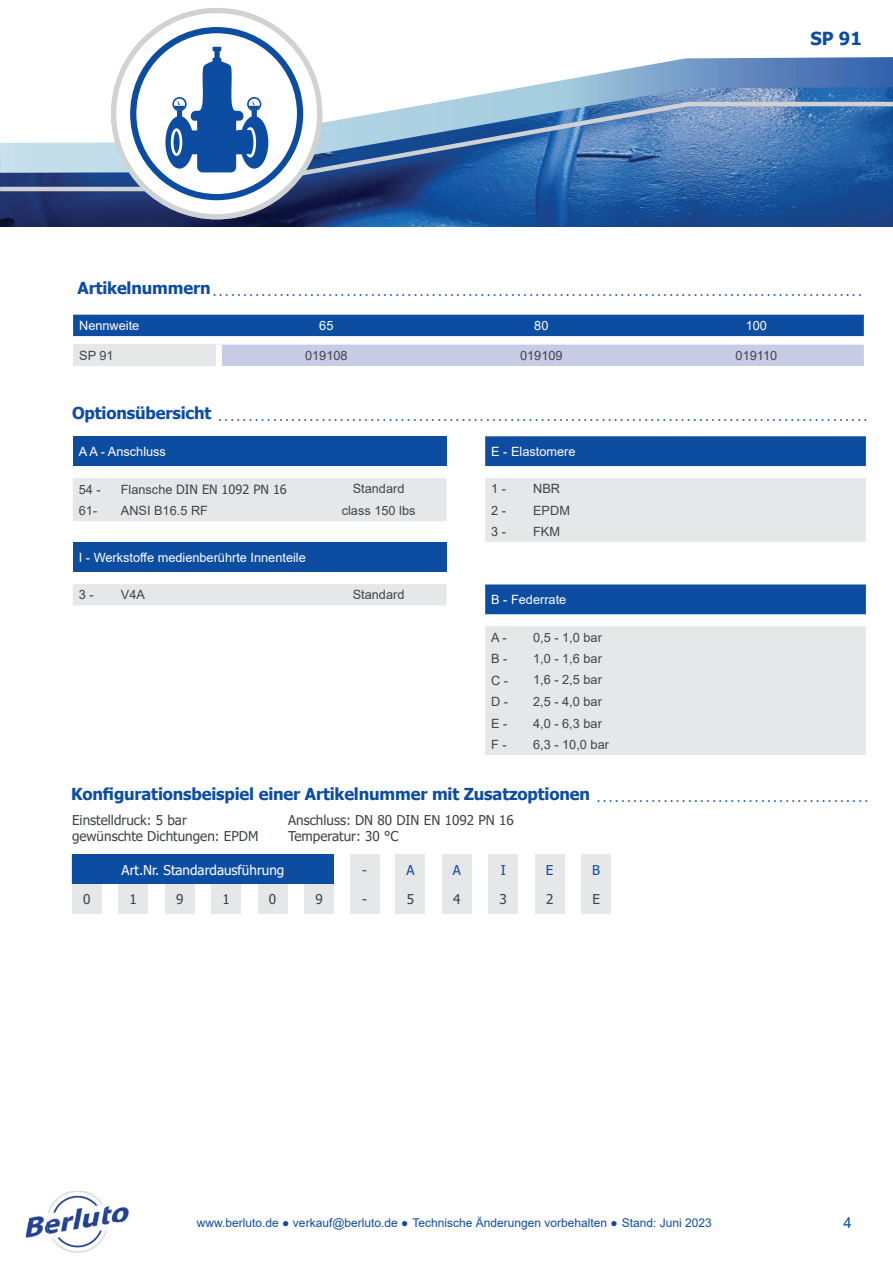
<style>
.page{position:relative;width:893px;height:1263px;background:#fff}
.page>*{position:absolute;margin:0;border:0;box-sizing:border-box;transform-origin:0 0}
.t1{font:700 18px "Tahoma";color:#0d4da1}
.t2{font:700 16.5px "Tahoma";letter-spacing:-.01em;color:#0d4da1}
.t3{font:15px "Arial";color:#0d4da1}
.t4{font:13.5px "Tahoma";color:#3e4448}
.t5{font:13.5px "Tahoma";color:#fff}
.t6{font:13.5px "Tahoma";color:#0d4da1}
.t7{font:12.75px "Arial";color:#3e4448}
.t8{font:12.75px "Arial";color:#fff}
.t9{font:12.75px "Tahoma";color:#3e4448}
.t10{font:12px "Arial";color:#0d4da1}
.t11{font:700 8.7px "Tahoma";color:#0d4da1}
.s1{font-family:"Arial"}
.s2{font-family:"Tahoma";font-weight:700}
</style>
<div class="page">
<img style="left:0;top:193px;width:893px;height:34px">
<svg style="left:135px;top:42px;width:758px;height:58px"></svg>
<svg style="left:0;top:100px;width:893px;height:93px;background:#4c79b0"></svg>
<img style="left:28px;top:1216px;width:17px;height:6px">
<img style="left:108px;top:1206px;width:21px;height:16px">
<img style="left:25px;top:1222px;width:96px;height:16px">
<img style="left:47px;top:1191px;width:61px;height:62px">
<div style="left:73px;top:315px;width:791px;height:21px;background:#0d4da1"></div>
<div style="left:73px;top:345px;width:146px;height:21px;background:#e6e7e9"></div>
<div style="left:222px;top:345px;width:642px;height:21px;background:#c7cbe6"></div>
<div style="left:216px;top:345px;width:6px;height:21px;background:#fff"></div>
<div style="left:73px;top:436px;width:373px;height:30px;background:#0d4da1"></div>
<svg style="left:73px;top:478px;width:373px;height:127px;fill:#e6e7e9"></svg>
<div style="left:73px;top:542px;width:373px;height:30px;background:#0d4da1"></div>
<div style="left:72px;top:854px;width:262px;height:30px;background:#0d4da1"></div>
<div style="left:396px;top:854px;width:29px;height:30px;background:#e6e7e9"></div>
<div style="left:442px;top:854px;width:30px;height:30px;background:#e6e7e9"></div>
<div style="left:488px;top:854px;width:30px;height:30px;background:#e6e7e9"></div>
<div style="left:535px;top:854px;width:30px;height:30px;background:#e6e7e9"></div>
<div style="left:581px;top:854px;width:30px;height:30px;background:#e6e7e9"></div>
<div style="left:350px;top:854px;width:30px;height:30px;background:#e6e7e9"></div>
<div style="left:396px;top:884px;width:29px;height:30px;background:#e6e7e9"></div>
<div style="left:442px;top:884px;width:30px;height:30px;background:#e6e7e9"></div>
<div style="left:488px;top:884px;width:30px;height:30px;background:#e6e7e9"></div>
<div style="left:535px;top:884px;width:30px;height:30px;background:#e6e7e9"></div>
<div style="left:581px;top:884px;width:30px;height:30px;background:#e6e7e9"></div>
<div style="left:350px;top:884px;width:30px;height:30px;background:#e6e7e9"></div>
<div style="left:72px;top:884px;width:30px;height:30px;background:#e6e7e9"></div>
<div style="left:118px;top:884px;width:30px;height:30px;background:#e6e7e9"></div>
<div style="left:165px;top:884px;width:30px;height:30px;background:#e6e7e9"></div>
<div style="left:211px;top:884px;width:30px;height:30px;background:#e6e7e9"></div>
<div style="left:258px;top:884px;width:30px;height:30px;background:#e6e7e9"></div>
<div style="left:304px;top:884px;width:30px;height:30px;background:#e6e7e9"></div>
<svg style="left:114px;top:10px;width:206px;height:208px"></svg>
<div style="left:130px;top:27px;width:173px;height:173px;border:6px solid #0d4da1;border-radius:50%"></div>
<svg style="left:0;top:47px;width:374px;height:125px"></svg>
<div style="left:172px;top:130px;width:9px;height:25px;background:#0d4da1;border-radius:50%"></div>
<div style="left:171px;top:128px;width:11px;height:28px;border:3px solid #fff;border-radius:50%"></div>
<div style="left:246px;top:129px;width:9px;height:27px;background:#0d4da1;border-radius:50%"></div>
<div style="left:245px;top:127px;width:11px;height:31px;border:3px solid #fff;border-radius:50%"></div>
<div style="left:238px;top:130px;width:12px;height:24px;background:#0d4da1"></div>
<div style="left:485px;top:436px;width:381px;height:31px;background:#0d4da1"></div>
<svg style="left:485px;top:478px;width:381px;height:277px;background:#d0d8e3"></svg>
<svg style="left:485px;top:542px;width:381px;height:21px"></svg>
<h1 class="t1" style="left:810px;top:26px;width:53px">SP 91</h1>
<p class="t11" style="left:78px;top:290px;width:785px"><sup>Artikelnummern</sup> · · · · · · · · · · · · · · · · · · · · · · · · · · · · · · · · · · · · · · · · · · · · · · · · · · · · · · · · · · · · · · · · · · · · · · · · · · · · · · · · · · · · · · · · · · · · · · · · · · · · · · · · · · ·</p>
<h3 class="t8" style="left:79px;top:317px;width:62px">Nennweite</h3>
<h3 class="t8" style="left:319px;top:317px;width:16px">65</h3>
<h3 class="t8" style="left:534px;top:317px;width:16px">80</h3>
<h3 class="t8" style="left:746px;top:317px;width:23px">100</h3>
<h3 class="t7" style="left:79px;top:347px;width:36px">SP 91</h3>
<h3 class="t7" style="left:305px;top:347px;width:44px">019108</h3>
<h3 class="t7" style="left:520px;top:347px;width:44px">019109</h3>
<h3 class="t7" style="left:736px;top:347px;width:43px">019110</h3>
<p class="t11" style="left:72px;top:414px;width:796px"><sup>Optionsübersicht</sup> · · · · · · · · · · · · · · · · · · · · · · · · · · · · · · · · · · · · · · · · · · · · · · · · · · · · · · · · · · · · · · · · · · · · · · · · · · · · · · · · · · · · · · · · · · · · · · · · · · · · · · · · · · ·</p>
<h3 class="t8" style="left:79px;top:443px;width:89px">A A - Anschluss</h3>
<h3 class="t7" style="left:79px;top:480px;width:23px">54 -</h3>
<h3 class="t9" style="left:121px;top:481px;width:168px"><span class="s1">Flansche</span> DIN EN 1092 PN 16</h3>
<h3 class="t7" style="left:353px;top:480px;width:53px">Standard</h3>
<h3 class="t7" style="left:79px;top:502px;width:20px">61-</h3>
<h3 class="t7" style="left:121px;top:502px;width:89px">ANSI B16.5 RF</h3>
<h3 class="t7" style="left:342px;top:502px;width:75px">class 150 lbs</h3>
<h3 class="t8" style="left:79px;top:549px;width:228px">I - Werkstoffe medienberührte Innenteile</h3>
<h3 class="t7" style="left:79px;top:586px;width:16px">3 -</h3>
<h3 class="t7" style="left:121px;top:586px;width:26px">V4A</h3>
<h3 class="t7" style="left:353px;top:586px;width:53px">Standard</h3>
<h3 class="t8" style="left:491px;top:443px;width:86px">E - Elastomere</h3>
<h3 class="t7" style="left:491px;top:480px;width:16px">1 -</h3>
<h3 class="t7" style="left:533px;top:480px;width:28px">NBR</h3>
<h3 class="t7" style="left:491px;top:501px;width:16px">2 -</h3>
<h3 class="t7" style="left:533px;top:501px;width:38px">EPDM</h3>
<h3 class="t7" style="left:491px;top:523px;width:16px">3 -</h3>
<h3 class="t7" style="left:533px;top:523px;width:28px">FKM</h3>
<h3 class="t8" style="left:491px;top:591px;width:77px">B - Federrate</h3>
<h3 class="t7" style="left:491px;top:628px;width:17px">A -</h3>
<h3 class="t7" style="left:533px;top:628px;width:70px">0,5 - 1,0 bar</h3>
<h3 class="t7" style="left:491px;top:649px;width:18px">B -</h3>
<h3 class="t7" style="left:533px;top:649px;width:70px">1,0 - 1,6 bar</h3>
<h3 class="t7" style="left:491px;top:671px;width:18px">C -</h3>
<h3 class="t7" style="left:533px;top:671px;width:70px">1,6 - 2,5 bar</h3>
<h3 class="t7" style="left:491px;top:693px;width:18px">D -</h3>
<h3 class="t7" style="left:533px;top:693px;width:70px">2,5 - 4,0 bar</h3>
<h3 class="t7" style="left:491px;top:714px;width:18px">E -</h3>
<h3 class="t7" style="left:533px;top:714px;width:70px">4,0 - 6,3 bar</h3>
<h3 class="t7" style="left:491px;top:736px;width:17px">F -</h3>
<h3 class="t7" style="left:533px;top:736px;width:77px">6,3 - 10,0 bar</h3>
<h2 class="t2" style="left:71px;top:782px;width:798px">Konfigurationsbeispiel einer Artikelnummer mit Zusatzoptionen <sub>·</sub> <sub>·</sub> <sub>·</sub> <sub>·</sub> <sub>·</sub> <sub>·</sub> <sub>·</sub> <sub>·</sub> <sub>·</sub> <sub>·</sub> <sub>·</sub> <sub>·</sub> <sub>·</sub> <sub>·</sub> <sub>·</sub> <sub>·</sub> <sub>·</sub> <sub>·</sub> <sub>·</sub> <sub>·</sub> <sub>·</sub> <sub>·</sub> <sub>·</sub> <sub>·</sub> <sub>·</sub> <sub>·</sub> <sub>·</sub> <sub>·</sub> <sub>·</sub> <sub>·</sub> <sub>·</sub> <sub>·</sub> <sub>·</sub> <sub>·</sub> <sub>·</sub> <sub>·</sub> <sub>·</sub> <sub>·</sub> <sub>·</sub> <sub>·</sub> <sub>·</sub> <sub>·</sub> <sub>·</sub> <sub>·</sub> <sub>·</sub></h2>
<h3 class="t4" style="left:72px;top:811px;width:116px">Einstelldruck: 5 bar</h3>
<h3 class="t4" style="left:288px;top:811px;width:227px">Anschluss: DN 80 DIN EN 1092 PN 16</h3>
<h3 class="t4" style="left:72px;top:827px;width:188px">gewünschte Dichtungen: EPDM</h3>
<h3 class="t4" style="left:288px;top:827px;width:112px">Temperatur: 30 °C</h3>
<h3 class="t5" style="left:122px;top:860px;width:164px">Art.Nr. Standardausführung</h3>
<h3 class="t6" style="left:362px;top:860px;width:6px">-</h3>
<h3 class="t6" style="left:406px;top:860px;width:10px">A</h3>
<h3 class="t6" style="left:453px;top:860px;width:10px">A</h3>
<h3 class="t6" style="left:501px;top:860px;width:7px">I</h3>
<h3 class="t6" style="left:546px;top:860px;width:9px">E</h3>
<h3 class="t6" style="left:592px;top:860px;width:9px">B</h3>
<h3 class="t4" style="left:83px;top:890px;width:9px">0</h3>
<h3 class="t4" style="left:130px;top:890px;width:9px">1</h3>
<h3 class="t4" style="left:176px;top:890px;width:9px">9</h3>
<h3 class="t4" style="left:223px;top:890px;width:9px">1</h3>
<h3 class="t4" style="left:269px;top:890px;width:9px">0</h3>
<h3 class="t4" style="left:315px;top:890px;width:9px">9</h3>
<h3 class="t4" style="left:362px;top:890px;width:6px">-</h3>
<h3 class="t4" style="left:407px;top:890px;width:9px">5</h3>
<h3 class="t4" style="left:453px;top:890px;width:9px">4</h3>
<h3 class="t4" style="left:500px;top:890px;width:9px">3</h3>
<h3 class="t4" style="left:546px;top:890px;width:9px">2</h3>
<h3 class="t4" style="left:592px;top:890px;width:9px">E</h3>
<h3 class="t10" style="left:197px;top:1214px;width:517px">www.berluto.de <span class="s2">●</span> verkauf@berluto.de <span class="s2">●</span> Technische Änderungen vorbehalten <span class="s2">●</span> Stand: Juni 2023</h3>
<h3 class="t3" style="left:843px;top:1212px;width:10px">4</h3>
</div>
